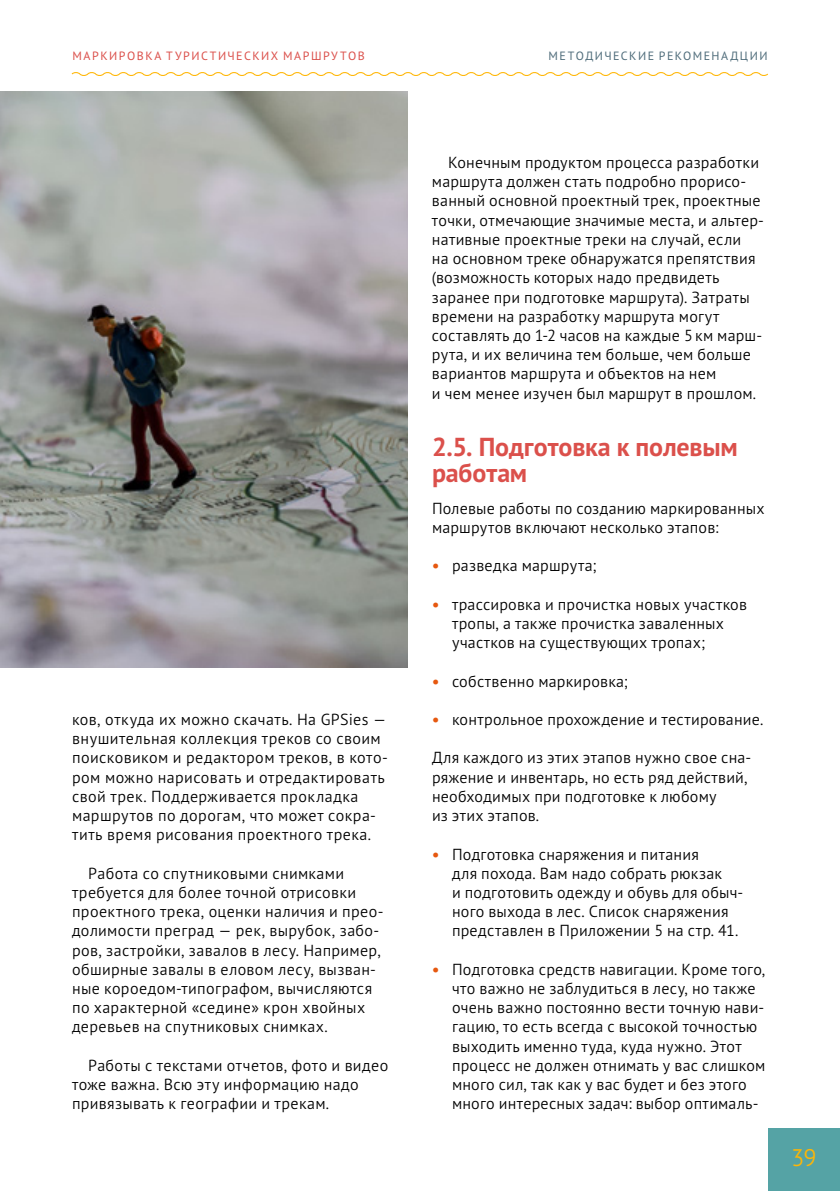
<style>
.page{position:relative;width:840px;height:1191px;background:#fff}
.page>*{position:absolute;margin:0;border:0;box-sizing:border-box;transform-origin:0 0}
.t1{font:700 26px/26px "PT Sans Pro";letter-spacing:-.005em;color:#db504b}
.t2{font:300 24px "PT Sans Pro";color:#ffb605}
.t3{font:300 16px/19.2px "PT Sans Pro";letter-spacing:.015em;color:#000}
.t4{font:12px "PT Sans Pro";letter-spacing:.125em;color:#db504b}
.t5{font:12px "PT Sans Pro";letter-spacing:.12em;color:#506d7b}
.s1{font-weight:700;color:#e6580f}
</style>
<div class="page">
<svg style="left:71px;top:72px;width:697px;height:4px"></svg>
<img style="left:0;top:91px;width:408px;height:576px">
<div style="left:767px;top:1128px;width:72px;height:63px;background:#55a3a5"></div>
<p class="t4" style="left:72px;top:48px;width:293px">МАРКИРОВКА ТУРИСТИЧЕСКИХ МАРШРУТОВ</p>
<p class="t5" style="left:548px;top:48px;width:220px">МЕТОДИЧЕСКИЕ РЕКОМЕНАДЦИИ</p>
<p class="t3" style="left:72px;top:709px;width:317px">ков, откуда их можно скачать. На GPSies — внушительная коллекция треков со своим поисковиком и редактором треков, в кото‑ ром можно нарисовать и отредактировать свой трек. Поддерживается прокладка маршрутов по дорогам, что может сокра‑ тить время рисования проектного трека.</p>
<p class="t3" style="left:72px;top:863px;width:313px;text-indent:16px">Работа со спутниковыми снимками требуется для более точной отрисовки проектного трека, оценки наличия и прео‑ долимости преград — рек, вырубок, забо‑ ров, застройки, завалов в лесу. Например, обширные завалы в еловом лесу, вызван‑ ные короедом-типографом, вычисляются по характерной «седине» крон хвойных деревьев на спутниковых снимках.</p>
<p class="t3" style="left:72px;top:1055px;width:317px;text-indent:16px">Работы с текстами отчетов, фото и видео тоже важна. Всю эту информацию надо привязывать к географии и трекам.</p>
<p class="t3" style="left:432px;top:152px;width:333px;text-indent:16px">Конечным продуктом процесса разработки маршрута должен стать подробно прорисо‑ ванный основной проектный трек, проектные точки, отмечающие значимые места, и альтер‑ нативные проектные треки на случай, если<br>на основном треке обнаружатся препятствия (возможность которых надо предвидеть заранее при подготовке маршрута). Затраты времени на разработку маршрута могут составлять до 1‑2 часов на каждые 5 км марш‑ рута, и их величина тем больше, чем больше вариантов маршрута и объектов на нем<br>и чем менее изучен был маршрут в прошлом.</p>
<h1 class="t1" style="left:432px;top:433px;width:307px">2.5. Подготовка к полевым работам</h1>
<p class="t3" style="left:432px;top:498px;width:334px">Полевые работы по созданию маркированных маршрутов включают несколько этапов:</p>
<p class="t3" style="left:432px;top:556px;width:166px"><span class="s1">•</span> разведка маршрута;</p>
<p class="t3" style="left:452px;top:594px;width:296px;text-indent:-20px"><span class="s1">•</span> трассировка и прочистка новых участков тропы, а также прочистка заваленных участков на существующих тропах;</p>
<p class="t3" style="left:432px;top:671px;width:197px"><span class="s1">•</span> собственно маркировка;</p>
<p class="t3" style="left:432px;top:709px;width:332px"><span class="s1">•</span> контрольное прохождение и тестирование.</p>
<p class="t3" style="left:432px;top:748px;width:320px">Для каждого из этих этапов нужно свое сна‑ ряжение и инвентарь, но есть ряд действий, необходимых при подготовке к любому<br>из этих этапов.</p>
<p class="t3" style="left:452px;top:844px;width:292px;text-indent:-20px"><span class="s1">•</span> Подготовка снаряжения и питания<br>для похода. Вам надо собрать рюкзак<br>и подготовить одежду и обувь для обыч‑ ного выхода в лес. Список снаряжения представлен в Приложении 5 на стр. 41.</p>
<p class="t3" style="left:452px;top:959px;width:315px;text-indent:-20px"><span class="s1">•</span> Подготовка средств навигации. Кроме того, что важно не заблудиться в лесу, но также очень важно постоянно вести точную нави‑ гацию, то есть всегда с высокой точностью выходить именно туда, куда нужно. Этот процесс не должен отнимать у вас слишком много сил, так как у вас будет и без этого много интересных задач: выбор оптималь‑</p>
<h2 class="t2" style="left:791px;top:1142px;width:26px">39</h2>
</div>
